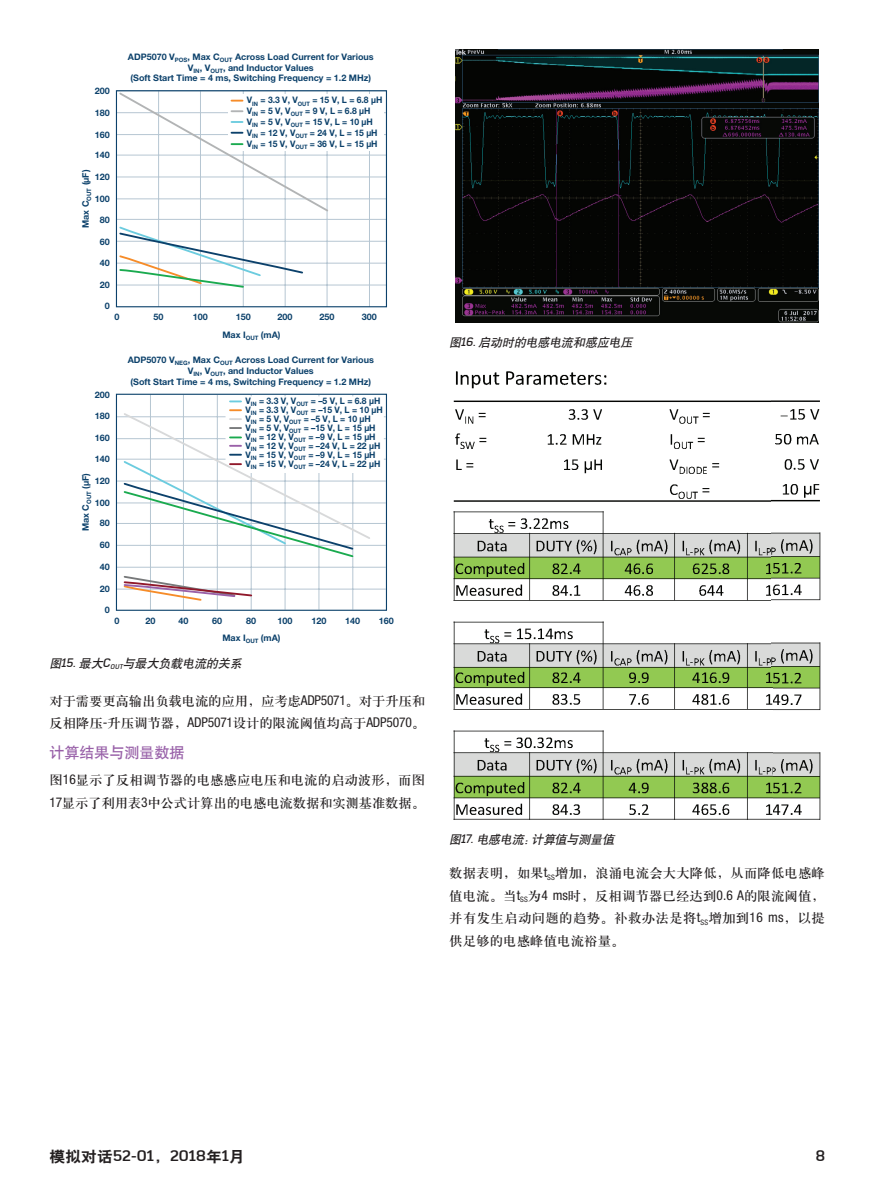
<style>
.page{position:relative;width:891px;height:1188px;background:#fff}
.page>*{position:absolute;margin:0;border:0;box-sizing:border-box;transform-origin:0 0}
.t1{font:700 15px "Azbuka Std";letter-spacing:.01em;color:#231f20;scale:1.05 1}
.H1{font:15px "H Yb 1 gj";color:#9860a8}
.t2{font:700 15px "Azbuka Std";letter-spacing:.01em;color:#231f20}
.Main_Body{font:13.5px/22.5px "H Ya 3 gj";letter-spacing:-.005em;color:#231f20}
.H1-2{font:13.5px/22.5px "H Ya 3 gj";letter-spacing:-.02em;color:#231f20}
.Caption{font:italic 12px "H Yb 1 gj";color:#231f20}
.t3{font:700 9px/10.8px "Helvetica Neue LT Std";color:#0c416b;text-align:center}
.t4{font:700 9px/9px "Helvetica Neue LT Std";color:#0c416b;scale:.95 1}
.s1{font-family:"Arial"}
.s2{font-family:"Azbuka Std";font-weight:500}
.s3{font-family:"Helvetica Neue LT Std";font-stretch:condensed}
.s4{font-family:"H Yb 2 gj";font-weight:400}
</style>
<div class="page">
<hr style="left:117px;top:589px;width:269px;height:1px;background:#b6c6d2">
<hr style="left:117px;top:567px;width:269px;height:1px;background:#b6c6d2">
<hr style="left:117px;top:545px;width:269px;height:1px;background:#b6c6d2">
<hr style="left:117px;top:523px;width:269px;height:1px;background:#b6c6d2">
<hr style="left:117px;top:503px;width:269px;height:1px;background:#b6c6d2">
<hr style="left:117px;top:481px;width:269px;height:1px;background:#b6c6d2">
<hr style="left:117px;top:459px;width:269px;height:1px;background:#b6c6d2">
<hr style="left:117px;top:438px;width:269px;height:1px;background:#b6c6d2">
<hr style="left:117px;top:416px;width:269px;height:1px;background:#b6c6d2">
<hr style="left:150px;top:395px;width:1px;height:215px;background:#b6c6d2">
<hr style="left:183px;top:395px;width:1px;height:215px;background:#b6c6d2">
<hr style="left:217px;top:395px;width:1px;height:215px;background:#b6c6d2">
<hr style="left:251px;top:395px;width:1px;height:215px;background:#b6c6d2">
<hr style="left:285px;top:395px;width:1px;height:215px;background:#b6c6d2">
<hr style="left:319px;top:395px;width:1px;height:215px;background:#b6c6d2">
<hr style="left:352px;top:395px;width:1px;height:215px;background:#b6c6d2">
<svg style="left:122px;top:575px;width:131px;height:27px"></svg>
<hr style="left:117px;top:285px;width:269px;height:1px;background:#b6c6d2">
<hr style="left:117px;top:263px;width:269px;height:1px;background:#b6c6d2">
<hr style="left:117px;top:241px;width:269px;height:1px;background:#b6c6d2">
<hr style="left:117px;top:219px;width:269px;height:1px;background:#b6c6d2">
<hr style="left:117px;top:198px;width:269px;height:1px;background:#b6c6d2">
<hr style="left:117px;top:177px;width:269px;height:1px;background:#b6c6d2">
<hr style="left:117px;top:155px;width:269px;height:1px;background:#b6c6d2">
<hr style="left:117px;top:134px;width:269px;height:1px;background:#b6c6d2">
<hr style="left:117px;top:112px;width:269px;height:1px;background:#b6c6d2">
<hr style="left:158px;top:91px;width:1px;height:216px;background:#b6c6d2">
<hr style="left:200px;top:91px;width:1px;height:216px;background:#b6c6d2">
<hr style="left:243px;top:91px;width:1px;height:216px;background:#b6c6d2">
<hr style="left:285px;top:91px;width:1px;height:216px;background:#b6c6d2">
<hr style="left:327px;top:91px;width:1px;height:216px;background:#b6c6d2">
<hr style="left:369px;top:91px;width:1px;height:216px;background:#b6c6d2">
<svg style="left:118px;top:225px;width:187px;height:64px"></svg>
<div style="left:229px;top:94px;width:155px;height:57px;background:#fff"></div>
<div style="left:116px;top:90px;width:271px;height:217px;border:1px solid #0c416b"></div>
<div style="left:116px;top:394px;width:271px;height:217px;border:1px solid #0c416b"></div>
<svg style="left:122px;top:396px;width:262px;height:163px"></svg>
<svg style="left:118px;top:91px;width:212px;height:122px"></svg>
<img style="left:455px;top:50px;width:364px;height:272px">
<img style="left:453px;top:371px;width:368px;height:449px">
<p class="t3" style="left:95px;top:86px;width:17px">200</p>
<p class="t3" style="left:95px;top:107px;width:17px">180</p>
<p class="t3" style="left:95px;top:129px;width:17px">160</p>
<p class="t3" style="left:95px;top:150px;width:17px">140</p>
<p class="t3" style="left:80px;top:228px;width:60px;rotate:-90deg">Max C<sub>OUT</sub> (<span class="s1">µ</span>F)</p>
<p class="t3" style="left:95px;top:171px;width:17px">120</p>
<p class="t3" style="left:95px;top:193px;width:17px">100</p>
<p class="t3" style="left:100px;top:214px;width:12px">80</p>
<p class="t3" style="left:100px;top:258px;width:12px">40</p>
<p class="t3" style="left:100px;top:236px;width:12px">60</p>
<p class="t3" style="left:100px;top:279px;width:12px">20</p>
<p class="t3" style="left:105px;top:300px;width:7px">0</p>
<p class="t3" style="left:128px;top:51px;width:247px">ADP5070 V<sub>POS</sub>, Max C<sub>OUT</sub> Across Load Current for Various<br>V<sub>IN</sub>, V<sub>OUT</sub>, and Inductor Values<br>(Soft Start Time = 4 ms, Switching Frequency = 1.2 MHz)</p>
<p class="t4" style="left:247px;top:95px;width:144px;line-height:10.8px">V<sub>IN</sub> = 3.3 V, V<sub>OUT</sub> = 15 V, L = 6.8 <span class="s1">µ</span>H<br>V<sub>IN</sub> = 5 V, V<sub>OUT</sub> = 9 V, L = 6.8 <span class="s1">µ</span>H<br>V<sub>IN</sub> = 5 V, V<sub>OUT</sub> = 15 V, L = 10 <span class="s1">µ</span>H<br>V<sub>IN</sub> = 12 V, V<sub>OUT</sub> = 24 V, L = 15 <span class="s1">µ</span>H<br>V<sub>IN</sub> = 15 V, V<sub>OUT</sub> = 36 V, L = 15 <span class="s1">µ</span>H</p>
<p class="t3" style="left:114px;top:311px;width:7px">0</p>
<p class="t3" style="left:154px;top:311px;width:12px">50</p>
<p class="t3" style="left:193px;top:311px;width:17px">100</p>
<p class="t3" style="left:236px;top:311px;width:17px">150</p>
<p class="t3" style="left:278px;top:311px;width:17px">200</p>
<p class="t3" style="left:320px;top:311px;width:17px">250</p>
<p class="t3" style="left:362px;top:311px;width:17px">300</p>
<p class="t3" style="left:222px;top:329px;width:60px">Max I<sub>OUT</sub> (mA)</p>
<p class="t3" style="left:95px;top:389px;width:17px">200</p>
<p class="t3" style="left:95px;top:411px;width:17px">180</p>
<p class="t3" style="left:95px;top:432px;width:17px">160</p>
<p class="t3" style="left:95px;top:453px;width:17px">140</p>
<p class="t3" style="left:80px;top:531px;width:60px;rotate:-90deg">Max C<sub>OUT</sub> (<span class="s1">µ</span>F)</p>
<p class="t3" style="left:95px;top:475px;width:17px">120</p>
<p class="t3" style="left:95px;top:497px;width:17px">100</p>
<p class="t3" style="left:100px;top:517px;width:12px">80</p>
<p class="t3" style="left:100px;top:561px;width:12px">40</p>
<p class="t3" style="left:100px;top:539px;width:12px">60</p>
<p class="t3" style="left:100px;top:583px;width:12px">20</p>
<p class="t3" style="left:105px;top:604px;width:7px">0</p>
<p class="t3" style="left:128px;top:354px;width:248px">ADP5070 V<sub>NEG</sub>, Max C<sub>OUT</sub> Across Load Current for Various<br>V<sub>IN</sub>, V<sub>OUT</sub>, and Inductor Values<br>(Soft Start Time = 4 ms, Switching Frequency = 1.2 MHz)</p>
<p class="t4" style="left:245px;top:396px;width:146px">V<sub>IN</sub> = 3.3 V, V<sub>OUT</sub> = –5 V, L = 6.8 <span class="s1">µ</span>H<br>V<sub>IN</sub> = 3.3 V, V<sub>OUT</sub> = –15 V, L = 10 <span class="s1">µ</span>H<br>V<sub>IN</sub> = 5 V, V<sub>OUT</sub> = –5 V, L = 10 <span class="s1">µ</span>H<br>V<sub>IN</sub> = 5 V, V<sub>OUT</sub> = –15 V, L = 15 <span class="s1">µ</span>H<br>V<sub>IN</sub> = 12 V, V<sub>OUT</sub> = –9 V, L = 15 <span class="s1">µ</span>H<br>V<sub>IN</sub> = 12 V, V<sub>OUT</sub> = –24 V, L = 22 <span class="s1">µ</span>H<br>V<sub>IN</sub> = 15 V, V<sub>OUT</sub> = –9 V, L = 15 <span class="s1">µ</span>H<br>V<sub>IN</sub> = 15 V, V<sub>OUT</sub> = –24 V, L = 22 <span class="s1">µ</span>H</p>
<p class="t3" style="left:114px;top:615px;width:7px">0</p>
<p class="t3" style="left:145px;top:615px;width:12px">20</p>
<p class="t3" style="left:178px;top:615px;width:12px">40</p>
<p class="t3" style="left:212px;top:615px;width:12px">60</p>
<p class="t3" style="left:246px;top:615px;width:12px">80</p>
<p class="t3" style="left:278px;top:615px;width:17px">100</p>
<p class="t3" style="left:311px;top:615px;width:17px">120</p>
<p class="t3" style="left:345px;top:615px;width:17px">140</p>
<p class="t3" style="left:379px;top:615px;width:17px">160</p>
<p class="t3" style="left:222px;top:632px;width:60px">Max I<sub>OUT</sub> (mA)</p>
<p class="Caption" style="left:50px;top:657px;width:197px">图<span class="s2">1 5 .</span> 最大<span class="s2">C</span> <sub>O</sub> <sub>U</sub> <sub>T</sub> 与最大负载电流的关系</p>
<p class="H1-2" style="left:50px;top:689px;width:377px">对于需要更高输出负载电流的应用，应考虑<span class="s3">ADP5071</span>。对于升压和反相降压<span class="s3">-</span>升压调节器，<span class="s3">ADP5071</span>设计的限流阈值均高于<span class="s3">ADP5070</span>。</p>
<p class="H1" style="left:50px;top:745px;width:136px">计算结果与测量数据</p>
<p class="Main_Body" style="left:50px;top:769px;width:377px">图<span class="s3">16</span>显示了反相调节器的电感感应电压和电流的启动波形，而图<br><span class="s3">17</span>显示了利用表<span class="s3">3</span>中公式计算出的电感电流数据和实测基准数据。</p>
<p class="Caption" style="left:449px;top:337px;width:187px">图<span class="s2">1 6 .</span> 启动时的电感电流和感应电压</p>
<p class="Caption" style="left:449px;top:833px;width:169px">图<span class="s2">1 7.</span> 电感电流：计算值与测量值</p>
<p class="Main_Body" style="left:449px;top:862px;width:377px;text-align:justify">数据表明，如果<span class="s3">t</span><sub>SS</sub>增加，浪涌电流会大大降低，从而降低电感峰值电流。当<span class="s3">t</span><sub>SS</sub>为<span class="s3">4 ms</span>时，反相调节器已经达到<span class="s3">0.6 A</span>的限流阈值，并有发生启动问题的趋势。补救办法是将<span class="s3">t</span><sub>SS</sub>增加到<span class="s3">16 ms</span>，以提供足够的电感峰值电流裕量。</p>
<h1 class="t1" style="left:50px;top:1146px;width:188px"><span class="s4">模拟对话</span>52-01<span class="s4">，</span>2018<span class="s4">年</span>1<span class="s4">月</span></h1>
<h1 class="t2" style="left:816px;top:1147px;width:11px">8</h1>
</div>
